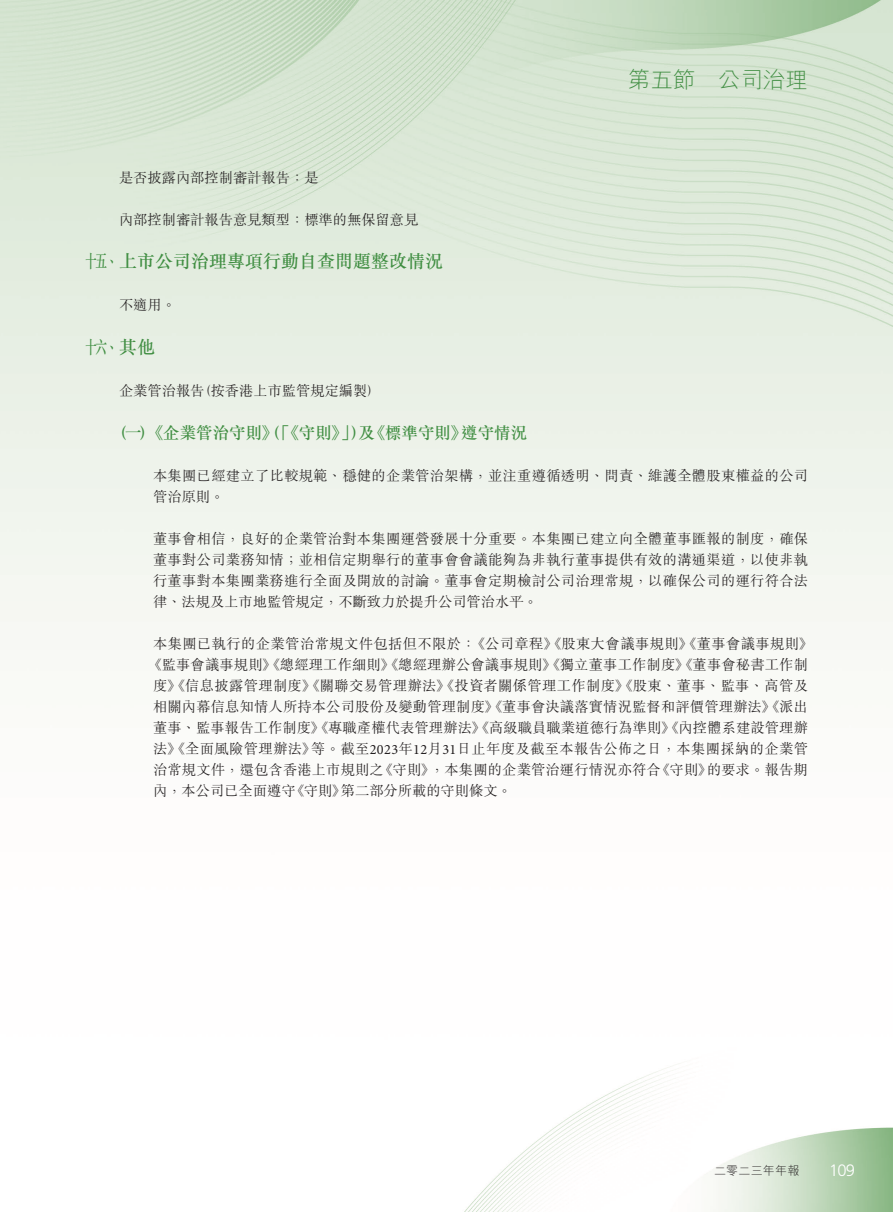
<style>
.page{position:relative;width:893px;height:1212px;background:#fff}
.page>*{position:absolute;margin:0;border:0;box-sizing:border-box;transform-origin:0 0}
.t1{font:300 22.5px "M Hei HK";color:#408e42}
.t2{font:500 18px "M Sung HK";color:#408e42;scale:.65 1}
.t3{font:500 16.5px "M Sung HK";color:#408e42}
.t4{font:300 16.5px "Frutiger LT Std";color:#fff}
.t5{font:300 14.25px/21px "M Sung HK";letter-spacing:.015em;color:#231f20}
.t6{font:300 12px "M Hei HK";letter-spacing:.02em;color:#231f20}
.s1{font-family:"Minion Pro";font-weight:400}
</style>
<div class="page">
<img style="left:0;top:0;width:893px;height:1212px">
<h1 class="t1" style="left:628px;top:64px;width:181px">第五節 公司治理</h1>
<p class="t5" style="left:119px;top:166px;width:201px">是否披露內部控制審計報告：是</p>
<p class="t5" style="left:119px;top:208px;width:301px">內部控制審計報告意見類型：標準的無保留意見</p>
<p class="t2" style="left:85px;top:249px;width:552px">十五、上市公司治理專項行動自查問題整改情況</p>
<p class="t5" style="left:119px;top:294px;width:58px">不適用。</p>
<p class="t2" style="left:85px;top:335px;width:109px">十六、其他</p>
<p class="t5" style="left:119px;top:379px;width:263px">企業管治報告（按香港上市監管規定編製）</p>
<p class="t3" style="left:112px;top:422px;width:417px">（一）《企業管治守則》（「《守則》」）及《標準守則》遵守情況</p>
<p class="t5" style="left:153px;top:465px;width:657px">本集團已經建立了比較規範、穩健的企業管治架構，並注重遵循透明、問責、維護全體股東權益的公司管治原則。</p>
<p class="t5" style="left:153px;top:528px;width:657px;text-align:justify">董事會相信，良好的企業管治對本集團運營發展十分重要。本集團已建立向全體董事匯報的制度，確保董事對公司業務知情；並相信定期舉行的董事會會議能夠為非執行董事提供有效的溝通渠道，以使非執行董事對本集團業務進行全面及開放的討論。董事會定期檢討公司治理常規，以確保公司的運行符合法律、法規及上市地監管規定，不斷致力於提升公司管治水平。</p>
<p class="t5" style="left:153px;top:633px;width:662px">本集團已執行的企業管治常規文件包括但不限於：《公司章程》《股東大會議事規則》《董事會議事規則》</p>
<p class="t5" style="left:148px;top:654px;width:662px">《監事會議事規則》《總經理工作細則》《總經理辦公會議事規則》《獨立董事工作制度》《董事會秘書工作制</p>
<p class="t5" style="left:153px;top:675px;width:656px">度》《信息披露管理制度》《關聯交易管理辦法》《投資者關係管理工作制度》《股東、董事、監事、高管及</p>
<p class="t5" style="left:153px;top:696px;width:656px">相關內幕信息知情人所持本公司股份及變動管理制度》《董事會決議落實情況監督和評價管理辦法》《派出</p>
<p class="t5" style="left:153px;top:717px;width:656px">董事、監事報告工作制度》《專職產權代表管理辦法》《高級職員職業道德行為準則》《內控體系建設管理辦</p>
<p class="t5" style="left:153px;top:738px;width:656px">法》《全面風險管理辦法》等。截至<span class="s1">2023</span>年<span class="s1">12</span>月<span class="s1">31</span>日止年度及截至本報告公佈之日，本集團採納的企業管</p>
<p class="t5" style="left:153px;top:759px;width:656px">治常規文件，還包含香港上市規則之《守則》，本集團的企業管治運行情況亦符合《守則》的要求。報告期</p>
<p class="t5" style="left:153px;top:780px;width:360px">內，本公司已全面遵守《守則》第二部分所載的守則條文。</p>
<p class="t6" style="left:714px;top:1162px;width:87px">二零二三年年報</p>
<p class="t4" style="left:829px;top:1161px;width:27px">109</p>
</div>
